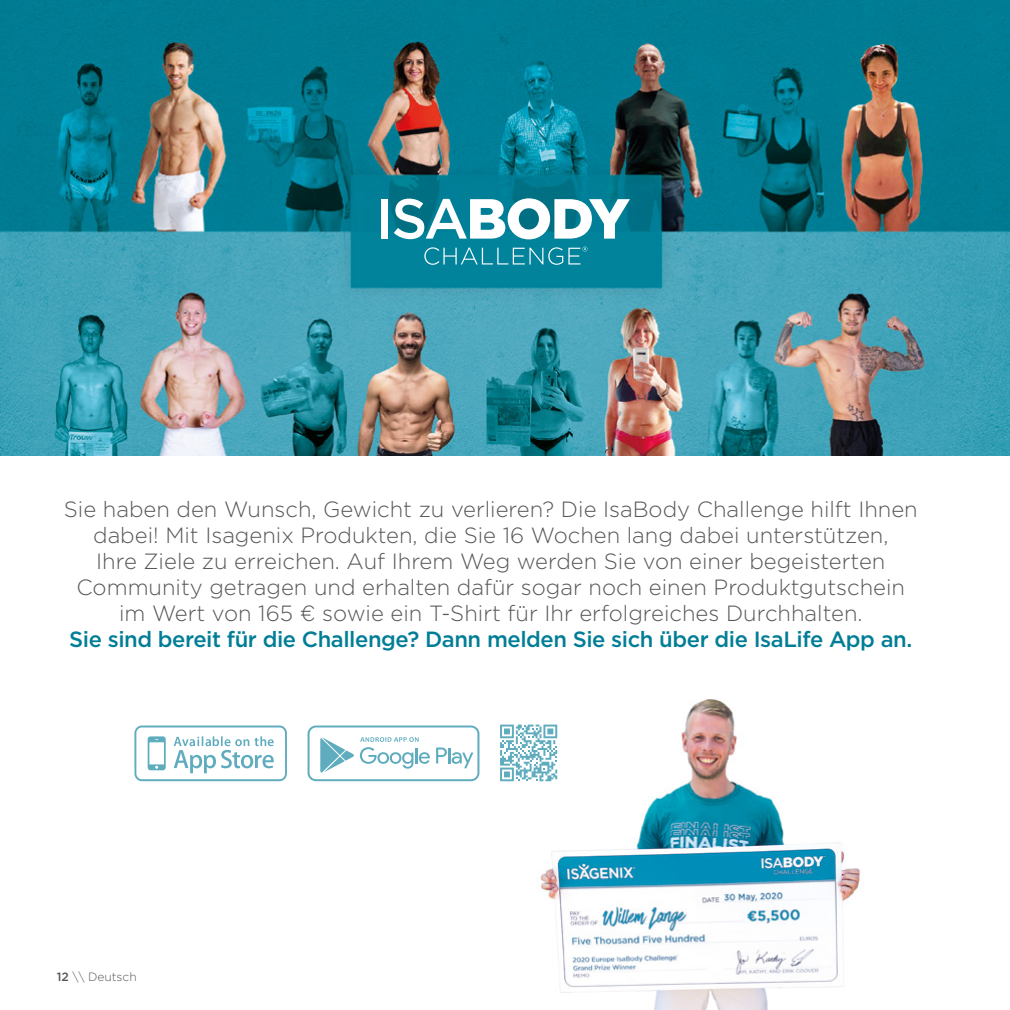
<style>
.page{position:relative;width:1010px;height:1010px;background:#fff}
.page>*{position:absolute;margin:0;border:0;box-sizing:border-box;transform-origin:0 0}
.t1{font:300 22px/26px "Gotham";color:#575756;text-align:center}
.t2{font:500 22px "Gotham";letter-spacing:-.02em;color:#007e96}
.t3{font:300 12px "Gotham";color:#575756}
.s1{font-weight:500}
</style>
<div class="page">
<img style="left:0;top:0;width:1009px;height:455px">
<img style="left:539px;top:699px;width:321px;height:310px">
<svg style="left:424px;top:246px;width:163px;height:19px;background:#2695a9"></svg>
<div style="left:381px;top:199px;width:7px;height:39px;background:#fff"></div>
<svg style="left:393px;top:198px;width:236px;height:41px"></svg>
<svg style="left:134px;top:725px;width:153px;height:56px"></svg>
<svg style="left:307px;top:725px;width:172px;height:56px"></svg>
<svg style="left:500px;top:724px;width:57px;height:57px"></svg>
<p class="t1" style="left:64px;top:495px;width:855px">Sie haben den Wunsch, Gewicht zu verlieren? Die IsaBody Challenge hilft Ihnen dabei! Mit Isagenix Produkten, die Sie 16 Wochen lang dabei unterstützen,<br>Ihre Ziele zu erreichen. Auf Ihrem Weg werden Sie von einer begeisterten Community getragen und erhalten dafür sogar noch einen Produktgutschein im Wert von 165 € sowie ein T-Shirt für Ihr erfolgreiches Durchhalten.</p>
<p class="t2" style="left:69px;top:624px;width:844px">Sie sind bereit für die Challenge? Dann melden Sie sich über die IsaLife App an.</p>
<p class="t3" style="left:57px;top:969px;width:82px"><span class="s1">12</span> \\ Deutsch</p>
</div>
